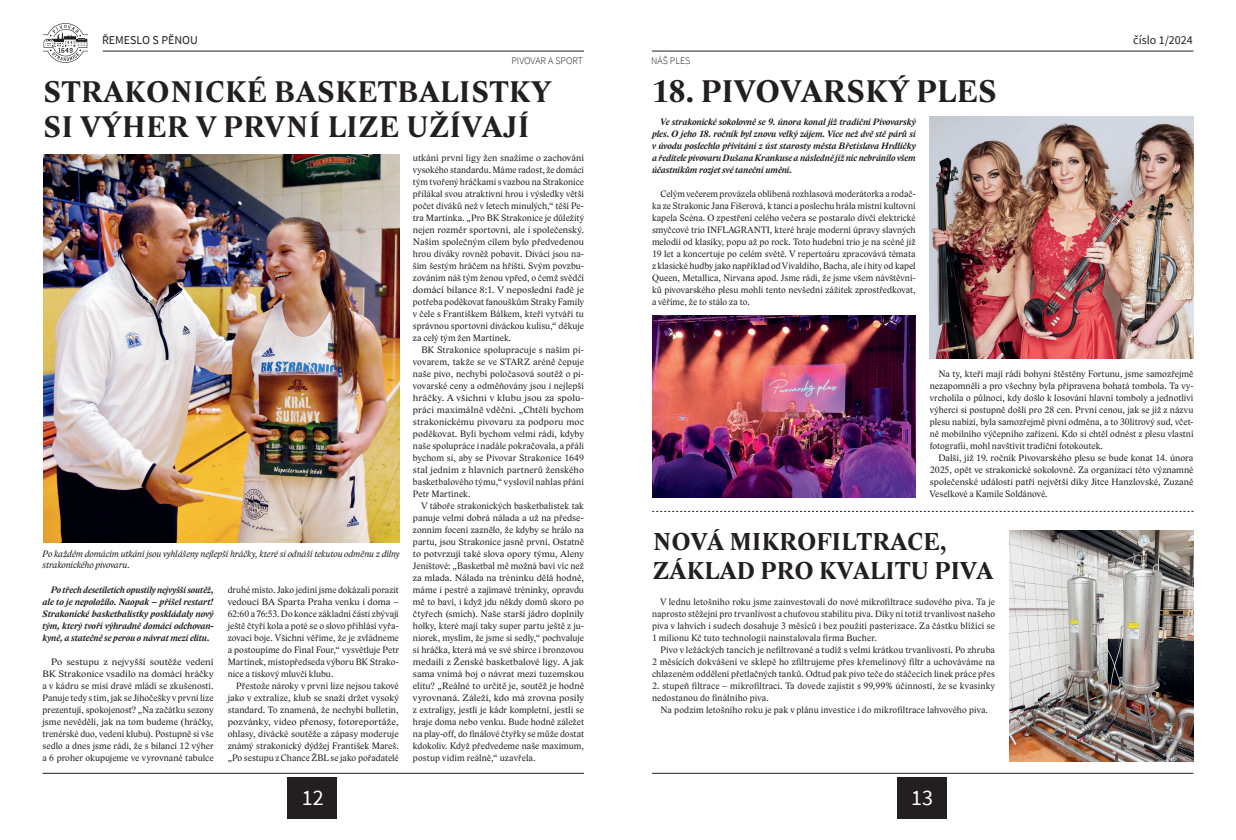
<style>
.page{position:relative;width:1236px;height:840px;background:#fff}
.page>*{position:absolute;margin:0;border:0;box-sizing:border-box;transform-origin:0 0}
.t1{font:700 32px "Lido STF";letter-spacing:.015em;color:#231f20}
.t2{font:700 30.5px/35px "Lido STF";letter-spacing:.025em;color:#231f20}
.t3{font:700 25px/29px "Lido STF";letter-spacing:.015em;color:#231f20}
.t4{font:22px "Source Sans Pro";color:#fff}
.t5{font:12px "Source Sans Pro";color:#231f20}
.t6{font:300 10px "Source Sans Pro";color:#231f20}
.t7{font:9.5px/12px "Lido STF";letter-spacing:.01em;color:#231f20;text-align:justify}
.t8{font:9.5px/12px "Lido STF";letter-spacing:.01em;color:#231f20;text-align:justify;scale:1.04 1}
.t9{font:italic 700 9.5px/12px "Lido STF";letter-spacing:.005em;color:#231f20;text-align:justify}
.t10{font:9.5px/12px "Lido STF";letter-spacing:.01em;color:#231f20;text-align:justify;scale:1.1 1}
.t11{font:italic 9.5px/11.4px "Lido STF";letter-spacing:-.005em;color:#231f20}
</style>
<div class="page">
<hr style="left:43px;top:772px;width:541px;height:1px;background:#231f20">
<div style="left:287px;top:777px;width:50px;height:41px;background:#231f20"></div>
<hr style="left:652px;top:772px;width:541px;height:1px;background:#231f20">
<div style="left:897px;top:777px;width:50px;height:41px;background:#231f20"></div>
<hr style="left:652px;top:51px;width:541px;height:1px;background:#231f20">
<hr style="left:103px;top:51px;width:481px;height:1px;background:#231f20">
<svg style="left:43px;top:23px;width:45px;height:40px"></svg>
<img style="left:44px;top:154px;width:356px;height:387px">
<img style="left:1010px;top:530px;width:183px;height:231px">
<svg style="left:652px;top:511px;width:541px;height:1px"></svg>
<img style="left:652px;top:315px;width:264px;height:182px">
<img style="left:930px;top:117px;width:263px;height:241px">
<p class="t5" style="left:102px;top:33px;width:97px">ŘEMESLO S PĚNOU</p>
<p class="t5" style="left:1133px;top:33px;width:61px">číslo 1/2024</p>
<p class="t6" style="left:511px;top:54px;width:73px">PIVOVAR A SPORT</p>
<p class="t6" style="left:651px;top:54px;width:41px">NÁŠ PLES</p>
<p class="t2" style="left:43px;top:75px;width:510px">STRAKONICKÉ BASKETBALISTKY<br>SI VÝHER V PRVNÍ LIZE UŽÍVAJÍ</p>
<p class="t11" style="left:43px;top:547px;width:359px">Po každém domácím utkání jsou vyhlášeny nejlepší hráčky, které si odnáší tekutou odměnu z dílny strakonického pivovaru.</p>
<p class="t9" style="left:43px;top:584px;width:173px;text-indent:9px">Po třech desetiletích opustily nejvyšší soutěž, ale to je nepoložilo. Naopak – přišel restart!<br>Strakonické basketbalistky poskládaly nový tým, který tvoří výhradně domácí odchovan&shy;kyně, a statečně se perou o návrat mezi elitu.</p>
<p class="t10" style="left:43px;top:655px;width:157px;text-indent:9px">Po sestupu z nejvyšší soutěže vedení BK Strakonice vsadilo na domácí hráčky a v kádru se mísí dravé mládí se zkušeností.<br>Panuje tedy s tím, jak se Jihočešky v první lize prezentují, spokojenost? „Na začátku sezony jsme nevěděli, jak na tom budeme (hráčky, trenérské duo, vedení klubu). Postupně si vše sedlo a dnes jsme rádi, že s bilancí 12 výher a 6 proher okupujeme ve vyrovnané tabulce</p>
<p class="t7" style="left:228px;top:583px;width:173px">druhé místo. Jako jediní jsme dokázali porazit vedoucí BA Sparta Praha venku i doma – 62:60 a 76:53. Do konce základní části zbývají ještě čtyři kola a poté se o slovo přihlásí vyřa&shy;zovací boje. Všichni věříme, že je zvládneme a postoupíme do Final Four,“ vysvětluje Petr Martínek, místopředseda výboru BK Strako&shy;nice a tiskový mluvčí klubu.</p>
<p class="t7" style="left:228px;top:679px;width:173px;text-indent:9px">Přestože nároky v první lize nejsou takové jako v extralize, klub se snaží držet vysoký standard. To znamená, že nechybí bulletin, pozvánky, video přenosy, fotoreportáže, ohlasy, divácké soutěže a zápasy moderuje známý strakonický dýdžej František Mareš. „Po sestupu z Chance ŽBL se jako pořadatelé</p>
<p class="t8" style="left:413px;top:151px;width:166px">utkání první ligy žen snažíme o zachování vysokého standardu. Máme radost, že domácí tým tvořený hráčkami s vazbou na Strakonice přilákal svou atraktivní hrou i výsledky větší počet diváků než v letech minulých,“ těší Pe&shy;tra Martínka. „Pro BK Strakonice je důležitý nejen rozměr sportovní, ale i společenský.<br>Naším společným cílem bylo předvedenou hrou diváky rovněž pobavit. Diváci jsou na&shy;ším šestým hráčem na hřišti. Svým povzbu&shy;zováním náš tým ženou vpřed, o čemž svědčí domácí bilance 8:1. V neposlední řadě je potřeba poděkovat fanouškům Straky Family v čele s Františkem Bálkem, kteří vytváří tu správnou sportovní diváckou kulisu,“ děkuje za celý tým žen Martínek.</p>
<p class="t7" style="left:413px;top:343px;width:173px;text-indent:9px">BK Strakonice spolupracuje s naším pi&shy;vovarem, takže se ve STARZ aréně čepuje naše pivo, nechybí poločasová soutěž o pi&shy;vovarské ceny a odměňovány jsou i nejlepší hráčky. A všichni v klubu jsou za spolu&shy;práci maximálně vděčni. „Chtěli bychom strakonickému pivovaru za podporu moc poděkovat. Byli bychom velmi rádi, kdyby naše spolupráce i nadále pokračovala, a přáli bychom si, aby se Pivovar Strakonice 1649 stal jedním z hlavních partnerů ženského basketbalového týmu,“ vyslovil nahlas přání Petr Martínek.</p>
<p class="t7" style="left:413px;top:499px;width:173px;text-indent:9px">V táboře strakonických basketbalistek tak panuje velmi dobrá nálada a už na předse&shy;zonním focení zaznělo, že kdyby se hrálo na partu, jsou Strakonice jasně první. Ostatně to potvrzují také slova opory týmu, Aleny Jeništové: „Basketbal mě možná baví víc než za mlada. Nálada na tréninku dělá hodně, máme i pestré a zajímavé tréninky, opravdu mě to baví, i když jdu někdy domů skoro po čtyřech (smích). Naše starší jádro doplnily holky, které mají taky super partu ještě z ju&shy;niorek, myslím, že jsme si sedly,“ pochvaluje si hráčka, která má ve své sbírce i bronzovou medaili z Ženské basketbalové ligy. A jak sama vnímá boj o návrat mezi tuzemskou elitu? „Reálné to určitě je, soutěž je hodně vyrovnaná. Záleží, kdo má zrovna posily z extraligy, jestli je kádr kompletní, jestli se hraje doma nebo venku. Bude hodně záležet na play-off, do finálové čtyřky se může dostat kdokoliv. Když předvedeme naše maximum, postup vidím reálně,“ uzavřela.</p>
<p class="t1" style="left:652px;top:72px;width:346px">18. PIVOVARSKÝ PLES</p>
<p class="t9" style="left:652px;top:116px;width:265px;text-indent:9px">Ve strakonické sokolovně se 9. února konal již tradiční Pivovarský ples. O jeho 18. ročník byl znovu velký zájem. Více než dvě stě párů si v úvodu poslechlo přivítání z úst starosty města Břetislava Hrdličky a ředitele pivovaru Dušana Krankuse a následně již nic nebránilo všem účastníkům rozjet své taneční umění.</p>
<p class="t7" style="left:652px;top:187px;width:265px;text-indent:9px">Celým večerem provázela oblíbená rozhlasová moderátorka a rodač&shy;ka ze Strakonic Jana Fišerová, k tanci a poslechu hrála místní kultovní kapela Scéna. O zpestření celého večera se postaralo dívčí elektrické smyčcové trio INFLAGRANTI, které hraje moderní úpravy slavných melodií od klasiky, popu až po rock. Toto hudební trio je na scéně již 19 let a koncertuje po celém světě. V repertoáru zpracovává témata z klasické hudby jako například od Vivaldiho, Bacha, ale i hity od kapel Queen, Metallica, Nirvana apod. Jsme rádi, že jsme všem návštěvní&shy;ků pivovarského plesu mohli tento nevšední zážitek zprostředkovat, a věříme, že to stálo za to.</p>
<p class="t7" style="left:930px;top:367px;width:265px;text-indent:9px">Na ty, kteří mají rádi bohyni štěstěny Fortunu, jsme samozřejmě nezapomněli a pro všechny byla připravena bohatá tombola. Ta vy&shy;vrcholila o půlnoci, kdy došlo k losování hlavní tomboly a jednotliví výherci si postupně došli pro 28 cen. První cenou, jak se již z názvu plesu nabízí, byla samozřejmě pivní odměna, a to 30litrový sud, včet&shy;ně mobilního výčepního zařízení. Kdo si chtěl odnést z plesu vlastní fotografii, mohl navštívit tradiční fotokoutek.</p>
<p class="t7" style="left:930px;top:451px;width:265px;text-indent:9px">Další, již 19. ročník Pivovarského plesu se bude konat 14. února 2025, opět ve strakonické sokolovně. Za organizaci této významné společenské události patří největší díky Jitce Hanzlovské, Zuzaně Veselkové a Kamile Soldánové.</p>
<p class="t3" style="left:653px;top:527px;width:342px">NOVÁ MIKROFILTRACE,<br>ZÁKLAD PRO KVALITU PIVA</p>
<p class="t7" style="left:652px;top:595px;width:345px;text-indent:9px">V lednu letošního roku jsme zainvestovali do nové mikrofiltrace sudového piva. Ta je naprosto stěžejní pro trvanlivost a chuťovou stabilitu piva. Díky ní totiž trvanlivost našeho piva v lahvích i sudech dosahuje 3 měsíců i bez použití pasterizace. Za částku blížící se 1 milionu Kč tuto technologii nainstalovala firma Bucher.</p>
<p class="t7" style="left:652px;top:643px;width:345px;text-indent:9px">Pivo v ležáckých tancích je nefiltrované a tudíž s velmi krátkou trvanlivostí. Po zhruba 2 měsících dokvášení ve sklepě ho zfiltrujeme přes křemelinový filtr a uchováváme na chlazeném oddělení přetlačných tanků. Odtud pak pivo teče do stáčecích linek práce přes</p>
<p class="t7" style="left:652px;top:679px;width:345px">2. stupeň filtrace – mikrofiltraci. Ta dovede zajistit s 99,99% účinností, že se kvasinky nedostanou do finálního piva.</p>
<p class="t7" style="left:660px;top:703px;width:329px">Na podzim letošního roku je pak v plánu investice i do mikrofiltrace lahvového piva.</p>
<h3 class="t4" style="left:302px;top:782px;width:23px">12</h3>
<h3 class="t4" style="left:911px;top:782px;width:23px">13</h3>
</div>
